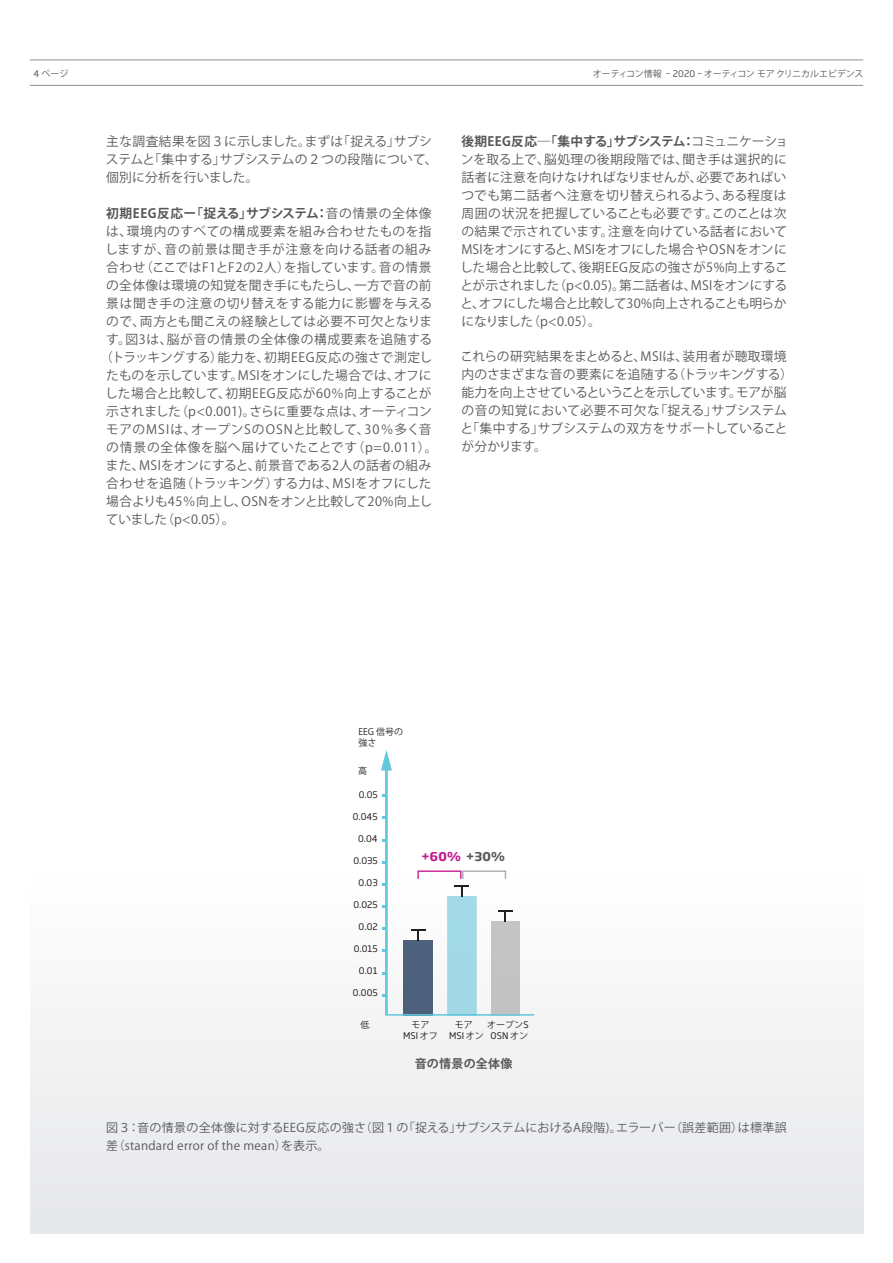
<style>
.page{position:relative;width:893px;height:1263px;background:#fff}
.page>*{position:absolute;margin:0;border:0;box-sizing:border-box;transform-origin:0 0}
.t1{font:12.75px/18px "Koz Go Pro";letter-spacing:.02em;color:#57585a}
.t2{font:12.75px/18px "Koz Go Pro";color:#57585a}
.t3{font:12.75px "Koz Go Pro";letter-spacing:.05em;color:#57585a}
.t4{font:12.75px "Koz Go Pro";letter-spacing:-.005em;color:#57585a}
.t5{font:12.75px "Koz Go Pro";letter-spacing:.04em;color:#57585a}
.t6{font:12.75px "Koz Go Pro";letter-spacing:.065em;color:#57585a}
.t7{font:700 12.75px "Koz Go Pro";letter-spacing:.005em;color:#57585a}
.t8{font:12.75px "Koz Go Pro";letter-spacing:.045em;color:#57585a}
.t9{font:12.75px "Koz Go Pro";letter-spacing:-.01em;color:#57585a}
.t10{font:12.75px "Koz Go Pro";letter-spacing:.055em;color:#57585a}
.t11{font:12.75px "Koz Go Pro";letter-spacing:.06em;color:#57585a}
.OTI20_WP_Caption_Ita{font:12px/18px "Koz Go Pro";letter-spacing:.02em;color:#57585a}
.t12{font:12px "Koz Go Pro Bold 90 msp RKSJ H";letter-spacing:.02em;color:#57585a}
.t13{font:700 12px "Soho Gothic Pro";color:#c5168c}
.t14{font:9px "Soho Gothic Pro";color:#231f20}
.OTI18_Master-page_he{font:9px "Koz Go Pro";letter-spacing:-.025em;color:#57585a}
.t15{font:9px/10.8px "Koz Go Pro Regular 90 msp RKSJ H";color:#231f20}
.s1{font-family:"Soho Gothic Pro"}
.s2{font-weight:400}
.s3{font-weight:700}
.s4{color:#57585a}
.s5{font-family:"Koz Go Pro Regular 90 msp RKSJ H"}
</style>
<div class="page">
<div style="left:30px;top:876px;width:833px;height:357px;background:#f1f2f3"></div>
<hr style="left:30px;top:85px;width:833px;height:1px;background:#928e8b">
<hr style="left:30px;top:60px;width:833px;height:1px;background:#928e8b">
<svg style="left:381px;top:750px;width:153px;height:266px"></svg>
<p class="OTI18_Master-page_he" style="left:34px;top:67px;width:36px"><span class="s1">4</span> ページ</p>
<p class="OTI18_Master-page_he" style="left:593px;top:67px;width:272px">オーティコン情報 <span class="s1">– 2020 –</span> オーティコン モア クリニカルエビデンス</p>
<p class="t1" style="left:106px;top:133px;width:333px">主な調査結果を図３に示しました。まずは「捉える」サブシステムと「集中する」サブシステムの２つの段階について、個別に分析を行いました。</p>
<p class="t7" style="left:106px;top:205px;width:327px">初期EEG反応ー「捉える」サブシステム：<span class="s2">音の情景の全体像</span></p>
<p class="t10" style="left:106px;top:223px;width:327px">は、環境内のすべての構成要素を組み合わせたものを指</p>
<p class="t11" style="left:105px;top:241px;width:328px">しますが、音の前景は聞き手が注意を向ける話者の組み</p>
<p class="t5" style="left:106px;top:259px;width:327px">合わせ（ここではF1とF2の2人）を指しています。音の情景</p>
<p class="t1" style="left:106px;top:277px;width:327px">の全体像は環境の知覚を聞き手にもたらし、一方で音の前</p>
<p class="t1" style="left:106px;top:295px;width:327px">景は聞き手の注意の切り替えをする能力に影響を与える</p>
<p class="t9" style="left:106px;top:313px;width:327px">ので、両方とも聞こえの経験としては必要不可欠となりま</p>
<p class="t3" style="left:106px;top:331px;width:327px">す。図3は、脳が音の情景の全体像の構成要素を追随する</p>
<p class="t3" style="left:100px;top:349px;width:334px">（トラッキングする）能力を、初期EEG反応の強さで測定し</p>
<p class="t1" style="left:106px;top:367px;width:327px">たものを示しています。MSIをオンにした場合では、オフに</p>
<p class="t8" style="left:105px;top:385px;width:328px">した場合と比較して、初期EEG反応が60％向上することが</p>
<p class="t4" style="left:106px;top:403px;width:327px">示されました（p&lt;0.001)。さらに重要な点は、オーティコン</p>
<p class="t3" style="left:106px;top:421px;width:327px">モアのMSIは、オープンSのOSNと比較して、30％多く音</p>
<p class="t6" style="left:106px;top:439px;width:333px">の情景の全体像を脳へ届けていたことです（p=0.011）。</p>
<p class="t1" style="left:106px;top:457px;width:327px">また、MSIをオンにすると、前景音である2人の話者の組み</p>
<p class="t1" style="left:106px;top:475px;width:327px">合わせを追随（トラッキング）する力は、MSIをオフにした</p>
<p class="t2" style="left:106px;top:493px;width:327px">場合よりも45％向上し、OSNをオンと比較して20%向上し</p>
<p class="t1" style="left:106px;top:511px;width:131px">ていました（p&lt;0.05）。</p>
<p class="t1" style="left:460px;top:133px;width:329px;text-align:justify"><span class="s3">後期EEG反応―「集中する」サブシステム：</span>コミュニケーションを取る上で、脳処理の後期段階では、聞き手は選択的に話者に注意を向けなければなりませんが、必要であればいつでも第二話者へ注意を切り替えられるよう、ある程度は周囲の状況を把握していることも必要です。このことは次の結果で示されています。注意を向けている話者においてMSIをオンにすると、MSIをオフにした場合やOSNをオンにした場合と比較して、後期EEG反応の強さが5%向上することが示されました（p&lt;0.05)。第二話者は、MSIをオンにすると、オフにした場合と比較して30%向上されることも明らかになりました（p&lt;0.05）。</p>
<p class="t2" style="left:460px;top:347px;width:334px">これらの研究結果をまとめると、MSIは、装用者が聴取環境内のさまざまな音の要素にを追随する（トラッキングする）能力を向上させているということを示しています。モアが脳の音の知覚において必要不可欠な「捉える」サブシステムと「集中する」サブシステムの双方をサポートしていることが分かります。</p>
<p class="t15" style="left:358px;top:727px;width:46px">EEG 信号の強さ</p>
<p class="t15" style="left:358px;top:766px;width:10px">高</p>
<p class="t14" style="left:359px;top:787px;width:21px">0.05</p>
<p class="t14" style="left:353px;top:809px;width:26px">0.045</p>
<p class="t14" style="left:358px;top:831px;width:21px">0.04</p>
<p class="t14" style="left:353px;top:853px;width:26px">0.035</p>
<p class="t14" style="left:359px;top:875px;width:21px">0.03</p>
<p class="t14" style="left:353px;top:897px;width:26px">0.025</p>
<p class="t14" style="left:359px;top:919px;width:21px">0.02</p>
<p class="t14" style="left:354px;top:941px;width:26px">0.015</p>
<p class="t14" style="left:359px;top:964px;width:20px">0.01</p>
<p class="t14" style="left:353px;top:986px;width:26px">0.005</p>
<p class="t15" style="left:360px;top:1019px;width:10px">低</p>
<p class="t13" style="left:421px;top:847px;width:85px">+60% <span class="s4">+30%</span></p>
<p class="t15" style="left:411px;top:1019px;width:19px">モア</p>
<p class="t15" style="left:455px;top:1019px;width:19px">モア</p>
<p class="t15" style="left:487px;top:1019px;width:43px">オープン<span class="s1">S</span></p>
<p class="t14" style="left:403px;top:1028px;width:36px">MSI <span class="s5">オフ</span></p>
<p class="t14" style="left:449px;top:1028px;width:36px">MSI <span class="s5">オン</span></p>
<p class="t14" style="left:491px;top:1028px;width:39px">OSN <span class="s5">オン</span></p>
<p class="t12" style="left:415px;top:1056px;width:99px">音の情景の全体像</p>
<p class="OTI20_WP_Caption_Ita" style="left:106px;top:1119px;width:682px">図３：音の情景の全体像に対するEEG反応の強さ（図１の「捉える」サブシステムにおけるA段階)。エラーバー（誤差範囲）は標準誤差（standard error of the mean）を表示。</p>
</div>
